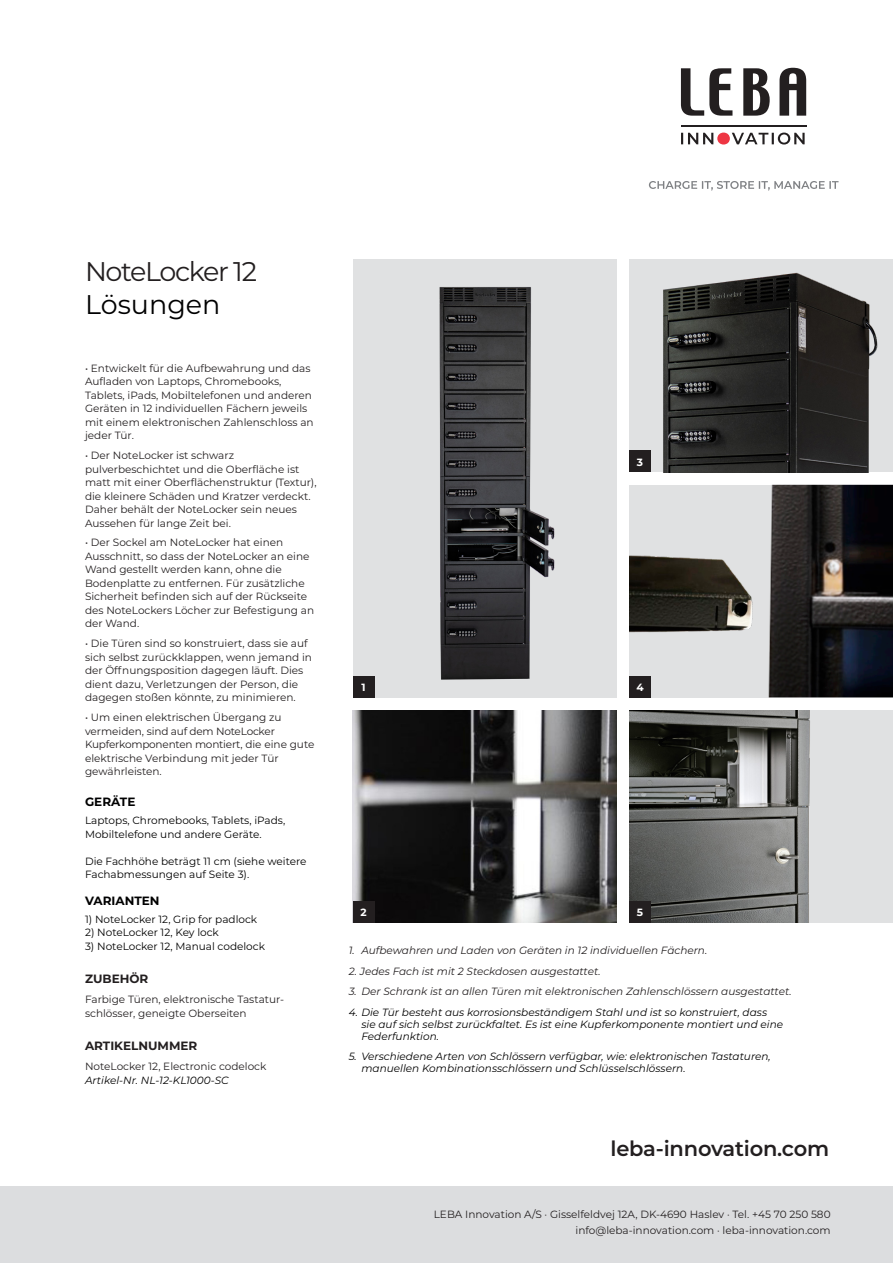
<style>
.page{position:relative;width:893px;height:1263px;background:#fff}
.page>*{position:absolute;margin:0;border:0;box-sizing:border-box;transform-origin:0 0}
.t1{font:27px "Montserrat";letter-spacing:-.05em;color:#231f20}
.t2{font:27px "Montserrat";color:#000001}
.t3{font:600 21px "Montserrat";letter-spacing:-.01em;color:#231f20}
.t4{font:700 12px "Montserrat";color:#231f20}
.t5{font:700 12px "Montserrat";color:#000001}
.t6{font:10.5px/13.5px "Montserrat";color:#231f20}
.t7{font:italic 10.5px/12px "Montserrat";color:#000001}
.t8{font:10.5px/13.5px "Montserrat";color:#000001}
.t9{font:italic 10.5px "Montserrat";color:#231f20}
.t10{font:700 10.5px "Montserrat";color:#fff}
.s1{font-style:italic;color:#000}
</style>
<div class="page">
<div style="left:0;top:1186px;width:893px;height:77px;background:#dcdddf"></div>
<img style="left:353px;top:710px;width:264px;height:213px">
<div style="left:353px;top:259px;width:264px;height:438px;background:#e0e1e2"></div>
<img style="left:374px;top:287px;width:181px;height:410px">
<div style="left:629px;top:710px;width:264px;height:213px;background:#e0e1e2"></div>
<img style="left:630px;top:710px;width:180px;height:213px">
<div style="left:353px;top:901px;width:21px;height:22px;background:#231f20"></div>
<div style="left:353px;top:676px;width:21px;height:21px;background:#231f20"></div>
<div style="left:629px;top:901px;width:22px;height:22px;background:#231f20"></div>
<svg style="left:649px;top:181px;width:189px;height:9px"></svg>
<svg style="left:732px;top:133px;width:73px;height:12px"></svg>
<div style="left:717px;top:133px;width:13px;height:12px;background:#ee3643;border-radius:50%"></div>
<svg style="left:681px;top:133px;width:32px;height:11px"></svg>
<svg style="left:681px;top:68px;width:51px;height:48px"></svg>
<svg style="left:743px;top:68px;width:27px;height:48px"></svg>
<svg style="left:779px;top:68px;width:27px;height:48px"></svg>
<hr style="left:681px;top:126px;width:125px;height:1px;background:#231f20">
<div style="left:629px;top:485px;width:264px;height:212px;background:#e0e1e2"></div>
<img style="left:629px;top:259px;width:264px;height:213px">
<div style="left:629px;top:451px;width:22px;height:21px;background:#231f20"></div>
<div style="left:629px;top:676px;width:22px;height:21px;background:#231f20"></div>
<img style="left:768px;top:485px;width:125px;height:212px">
<img style="left:629px;top:555px;width:124px;height:78px">
<p class="t1" style="left:85px;top:253px;width:173px">NoteLocker 12</p>
<p class="t2" style="left:85px;top:286px;width:137px">Lösungen</p>
<p class="t6" style="left:85px;top:361px;width:230px">• Entwickelt für die Aufbewahrung und das Aufladen von Laptops, Chromebooks, Tablets, iPads, Mobiltelefonen und anderen Geräten in 12 individuellen Fächern jeweils mit einem elektronischen Zahlenschloss an jeder Tür.</p>
<p class="t6" style="left:85px;top:448px;width:233px">• Der NoteLocker ist schwarz pulverbeschichtet und die Oberfläche ist matt mit einer Oberflächenstruktur (Textur), die kleinere Schäden und Kratzer verdeckt.<br>Daher behält der NoteLocker sein neues Aussehen für lange Zeit bei.</p>
<p class="t6" style="left:85px;top:535px;width:231px">• Der Sockel am NoteLocker hat einen Ausschnitt, so dass der NoteLocker an eine Wand gestellt werden kann, ohne die Bodenplatte zu entfernen. Für zusätzliche Sicherheit befinden sich auf der Rückseite des NoteLockers Löcher zur Befestigung an der Wand.</p>
<p class="t6" style="left:85px;top:636px;width:228px">• Die Türen sind so konstruiert, dass sie auf sich selbst zurückklappen, wenn jemand in der Öffnungsposition dagegen läuft. Dies dient dazu, Verletzungen der Person, die dagegen stoßen könnte, zu minimieren.</p>
<p class="t6" style="left:85px;top:710px;width:231px">• Um einen elektrischen Übergang zu vermeiden, sind auf dem NoteLocker Kupferkomponenten montiert, die eine gute elektrische Verbindung mit jeder Tür gewährleisten.</p>
<p class="t5" style="left:85px;top:793px;width:52px">GERÄTE</p>
<p class="t8" style="left:85px;top:813px;width:202px">Laptops, Chromebooks, Tablets, iPads,<br>Mobiltelefone und andere Geräte.</p>
<p class="t8" style="left:85px;top:854px;width:223px">Die Fachhöhe beträgt 11 cm (siehe weitere<br>Fachabmessungen auf Seite 3).</p>
<p class="t5" style="left:85px;top:892px;width:76px">VARIANTEN</p>
<p class="t8" style="left:85px;top:912px;width:174px">1) NoteLocker 12, Grip for padlock</p>
<p class="t8" style="left:85px;top:926px;width:135px">2) NoteLocker 12, Key lock</p>
<p class="t8" style="left:85px;top:939px;width:181px">3) NoteLocker 12, Manual codelock</p>
<p class="t4" style="left:85px;top:970px;width:65px">ZUBEHÖR</p>
<p class="t6" style="left:85px;top:992px;width:201px">Farbige Türen, elektronische Tastatur&shy;schlösser, geneigte Oberseiten</p>
<p class="t4" style="left:85px;top:1037px;width:114px">ARTIKELNUMMER</p>
<p class="t6" style="left:85px;top:1059px;width:183px">NoteLocker 12, Electronic codelock<br><span class="s1">Artikel-Nr. NL-12-KL1000-SC</span></p>
<p class="t10" style="left:361px;top:680px;width:6px">1</p>
<p class="t10" style="left:637px;top:454px;width:8px">3</p>
<p class="t10" style="left:636px;top:680px;width:9px">4</p>
<p class="t10" style="left:360px;top:905px;width:8px">2</p>
<p class="t10" style="left:637px;top:905px;width:8px">5</p>
<p class="t9" style="left:349px;top:943px;width:360px">1. Aufbewahren und Laden von Geräten in 12 individuellen Fächern.</p>
<p class="t9" style="left:349px;top:964px;width:253px">2. Jedes Fach ist mit 2 Steckdosen ausgestattet.</p>
<p class="t9" style="left:349px;top:984px;width:444px">3. Der Schrank ist an allen Türen mit elektronischen Zahlenschlössern ausgestattet.</p>
<p class="t7" style="left:361px;top:1006px;width:423px;text-indent:-13px">4. Die Tür besteht aus korrosionsbeständigem Stahl und ist so konstruiert, dass sie auf sich selbst zurückfaltet. Es ist eine Kupferkomponente montiert und eine<br>Federfunktion.</p>
<p class="t7" style="left:361px;top:1050px;width:411px;text-indent:-13px">5. Verschiedene Arten von Schlössern verfügbar, wie: elektronischen Tastaturen, manuellen Kombinationsschlössern und Schlüsselschlössern.</p>
<p class="t3" style="left:610px;top:1133px;width:220px">leba-innovation.com</p>
<p class="t6" style="left:434px;top:1207px;width:398px">LEBA Innovation A/S · Gisselfeldvej 12A, DK-4690 Haslev · Tel. +45 70 250 580</p>
<p class="t6" style="left:575px;top:1223px;width:257px">info@leba-innovation.com · leba-innovation.com</p>
</div>
